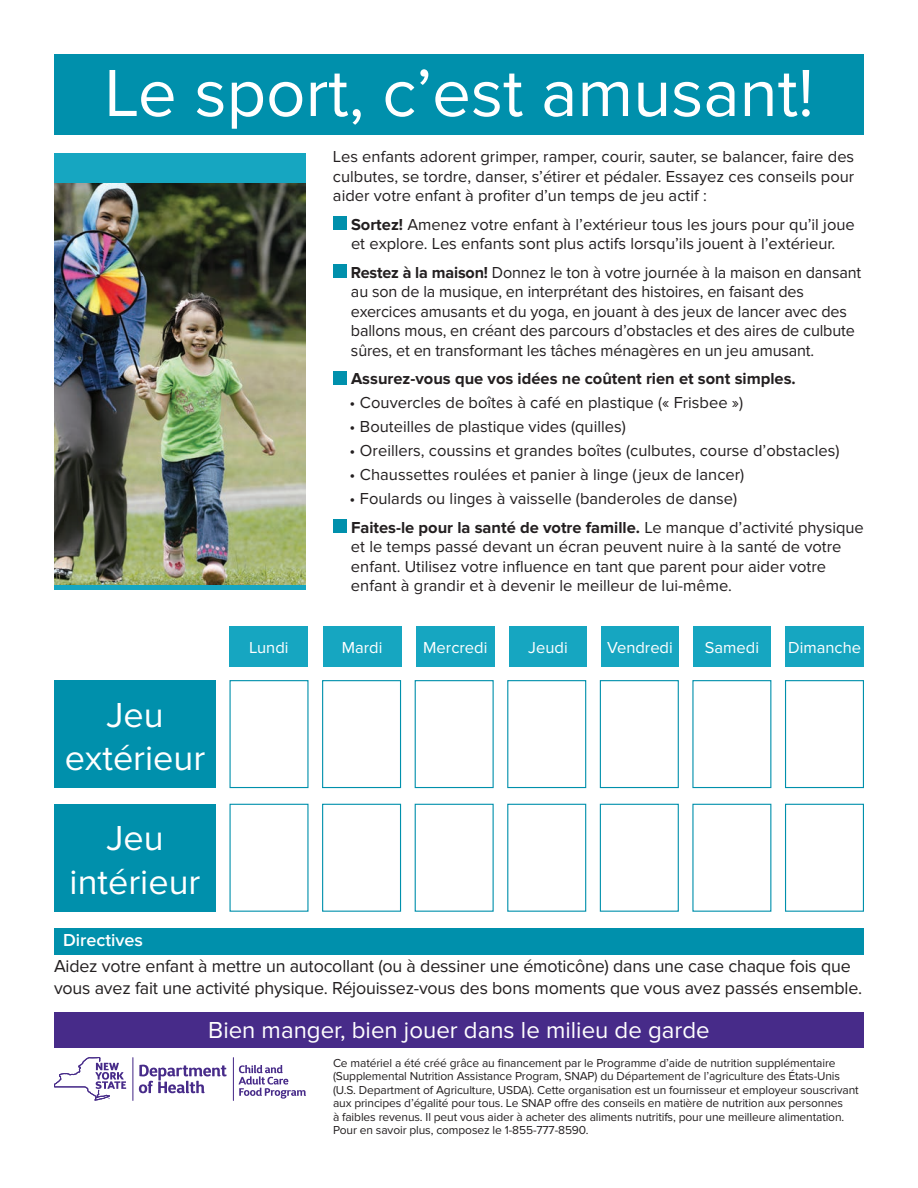
<style>
.page{position:relative;width:918px;height:1188px;background:#fff}
.page>*{position:absolute;margin:0;border:0;box-sizing:border-box;transform-origin:0 0}
.t1{font:69px "Proxima Nova";color:#fff}
.t2{font:36px/43.2px "Proxima Nova";color:#fff;text-align:center}
.text{font:24px "Proxima Nova";color:#fff}
.t3{font:18px/21.6px "Proxima Nova";letter-spacing:-.01em;color:#231f20}
.t4{font:600 18px "Proxima Nova";color:#fff}
.hanging_indent{font:16.5px/19.5px "Proxima Nova";color:#231f20}
.text-2{font:16.5px/19.5px "Proxima Nova";color:#231f20;text-align:justify}
.hanging_indent-2{font:700 16.5px "Proxima Nova";color:#231f20}
.t5{font:16.5px "Proxima Nova";color:#fff}
.t6{font:12px/13.5px "Proxima Nova";letter-spacing:-.01em;color:#231f20}
.s1{font-weight:700}
</style>
<div class="page">
<svg style="left:139px;top:1065px;width:88px;height:28px"></svg>
<hr style="left:132px;top:1057px;width:1px;height:44px;background:#472b89">
<svg style="left:54px;top:1057px;width:72px;height:44px"></svg>
<hr style="left:233px;top:1057px;width:1px;height:44px;background:#472b89">
<svg style="left:239px;top:1065px;width:67px;height:34px"></svg>
<div style="left:54px;top:1012px;width:810px;height:36px;background:#472b89"></div>
<img style="left:54px;top:183px;width:252px;height:402px">
<div style="left:54px;top:54px;width:810px;height:81px;background:#0090ac"></div>
<div style="left:54px;top:928px;width:810px;height:27px;background:#0090ac"></div>
<div style="left:323px;top:626px;width:78px;height:41px;background:#16a6c1"></div>
<div style="left:416px;top:626px;width:79px;height:41px;background:#16a6c1"></div>
<div style="left:509px;top:626px;width:78px;height:41px;background:#16a6c1"></div>
<div style="left:601px;top:626px;width:78px;height:41px;background:#16a6c1"></div>
<div style="left:693px;top:626px;width:78px;height:41px;background:#16a6c1"></div>
<div style="left:785px;top:626px;width:79px;height:41px;background:#16a6c1"></div>
<div style="left:54px;top:153px;width:252px;height:30px;background:#16a6c1"></div>
<div style="left:54px;top:585px;width:252px;height:5px;background:#16a6c1"></div>
<div style="left:54px;top:680px;width:162px;height:108px;background:#0090ac"></div>
<div style="left:54px;top:804px;width:162px;height:108px;background:#0090ac"></div>
<div style="left:230px;top:680px;width:79px;height:108px;background:#fff;border:1px solid #0090ac"></div>
<div style="left:785px;top:680px;width:79px;height:108px;background:#fff;border:1px solid #0090ac"></div>
<div style="left:322px;top:680px;width:79px;height:108px;background:#fff;border:1px solid #0090ac"></div>
<div style="left:415px;top:680px;width:79px;height:108px;background:#fff;border:1px solid #0090ac"></div>
<div style="left:507px;top:680px;width:79px;height:108px;background:#fff;border:1px solid #0090ac"></div>
<div style="left:600px;top:680px;width:79px;height:108px;background:#fff;border:1px solid #0090ac"></div>
<div style="left:692px;top:680px;width:79px;height:108px;background:#fff;border:1px solid #0090ac"></div>
<div style="left:785px;top:804px;width:79px;height:108px;background:#fff;border:1px solid #0090ac"></div>
<div style="left:322px;top:804px;width:79px;height:108px;background:#fff;border:1px solid #0090ac"></div>
<div style="left:415px;top:804px;width:79px;height:108px;background:#fff;border:1px solid #0090ac"></div>
<div style="left:507px;top:804px;width:79px;height:108px;background:#fff;border:1px solid #0090ac"></div>
<div style="left:600px;top:804px;width:79px;height:108px;background:#fff;border:1px solid #0090ac"></div>
<div style="left:230px;top:626px;width:78px;height:41px;background:#16a6c1"></div>
<div style="left:333px;top:216px;width:13px;height:14px;background:#0090ac"></div>
<div style="left:333px;top:264px;width:13px;height:14px;background:#0090ac"></div>
<div style="left:333px;top:371px;width:13px;height:13px;background:#0090ac"></div>
<div style="left:333px;top:519px;width:13px;height:14px;background:#0090ac"></div>
<p class="t1" style="left:104px;top:53px;width:711px">Le sport, c’est amusant!</p>
<p class="t2" style="left:65px;top:694px;width:142px">Jeu extérieur</p>
<p class="t2" style="left:70px;top:817px;width:132px">Jeu intérieur</p>
<p class="t4" style="left:63px;top:930px;width:81px">Directives</p>
<p class="t5" style="left:249px;top:638px;width:41px">Lundi</p>
<p class="text-2" style="left:333px;top:147px;width:523px">Les enfants adorent grimper, ramper, courir, sauter, se balancer, faire des culbutes, se tordre, danser, s’étirer et pédaler. Essayez ces conseils pour aider votre enfant à profiter d’un temps de jeu actif :</p>
<p class="hanging_indent" style="left:351px;top:215px;width:505px"><span class="s1">Sortez!</span> Amenez votre enfant à l’extérieur tous les jours pour qu’il joue et explore. Les enfants sont plus actifs lorsqu’ils jouent à l’extérieur.</p>
<p class="hanging_indent" style="left:351px;top:263px;width:512px"><span class="s1">Restez à la maison!</span> Donnez le ton à votre journée à la maison en dansant au son de la musique, en interprétant des histoires, en faisant des exercices amusants et du yoga, en jouant à des jeux de lancer avec des ballons mous, en créant des parcours d’obstacles et des aires de culbute sûres, et en transformant les tâches ménagères en un jeu amusant.</p>
<p class="hanging_indent-2" style="left:351px;top:369px;width:446px">Assurez-vous que vos idées ne coûtent rien et sont simples.</p>
<p class="hanging_indent" style="left:350px;top:393px;width:395px">• Couvercles de boîtes à café en plastique (« Frisbee »)</p>
<p class="hanging_indent" style="left:350px;top:417px;width:278px">• Bouteilles de plastique vides (quilles)</p>
<p class="hanging_indent" style="left:350px;top:441px;width:491px">• Oreillers, coussins et grandes boîtes (culbutes, course d’obstacles)</p>
<p class="hanging_indent" style="left:350px;top:465px;width:396px">• Chaussettes roulées et panier à linge (jeux de lancer)</p>
<p class="hanging_indent" style="left:350px;top:489px;width:389px">• Foulards ou linges à vaisselle (banderoles de danse)</p>
<p class="hanging_indent" style="left:351px;top:518px;width:514px"><span class="s1">Faites-le pour la santé de votre famille.</span> Le manque d’activité physique et le temps passé devant un écran peuvent nuire à la santé de votre enfant. Utilisez votre influence en tant que parent pour aider votre enfant à grandir et à devenir le meilleur de lui-même.</p>
<p class="t5" style="left:342px;top:638px;width:42px">Mardi</p>
<p class="t5" style="left:423px;top:638px;width:66px">Mercredi</p>
<p class="t5" style="left:528px;top:638px;width:41px">Jeudi</p>
<p class="t5" style="left:607px;top:638px;width:67px">Vendredi</p>
<p class="t5" style="left:705px;top:638px;width:56px">Samedi</p>
<p class="t5" style="left:788px;top:638px;width:74px">Dimanche</p>
<p class="t3" style="left:54px;top:956px;width:810px">Aidez votre enfant à mettre un autocollant (ou à dessiner une émoticône) dans une case chaque fois que vous avez fait une activité physique. Réjouissez-vous des bons moments que vous avez passés ensemble.</p>
<p class="text" style="left:208px;top:1016px;width:503px">Bien manger, bien jouer dans le milieu de garde</p>
<p class="t6" style="left:333px;top:1056px;width:527px">Ce matériel a été créé grâce au financement par le Programme d’aide de nutrition supplémentaire (Supplemental Nutrition Assistance Program, SNAP) du Département de l’agriculture des États-Unis (U.S. Department of Agriculture, USDA). Cette organisation est un fournisseur et employeur souscrivant aux principes d’égalité pour tous. Le SNAP offre des conseils en matière de nutrition aux personnes<br>à faibles revenus. Il peut vous aider à acheter des aliments nutritifs, pour une meilleure alimentation.<br>Pour en savoir plus, composez le 1-855-777-8590.</p>
</div>
